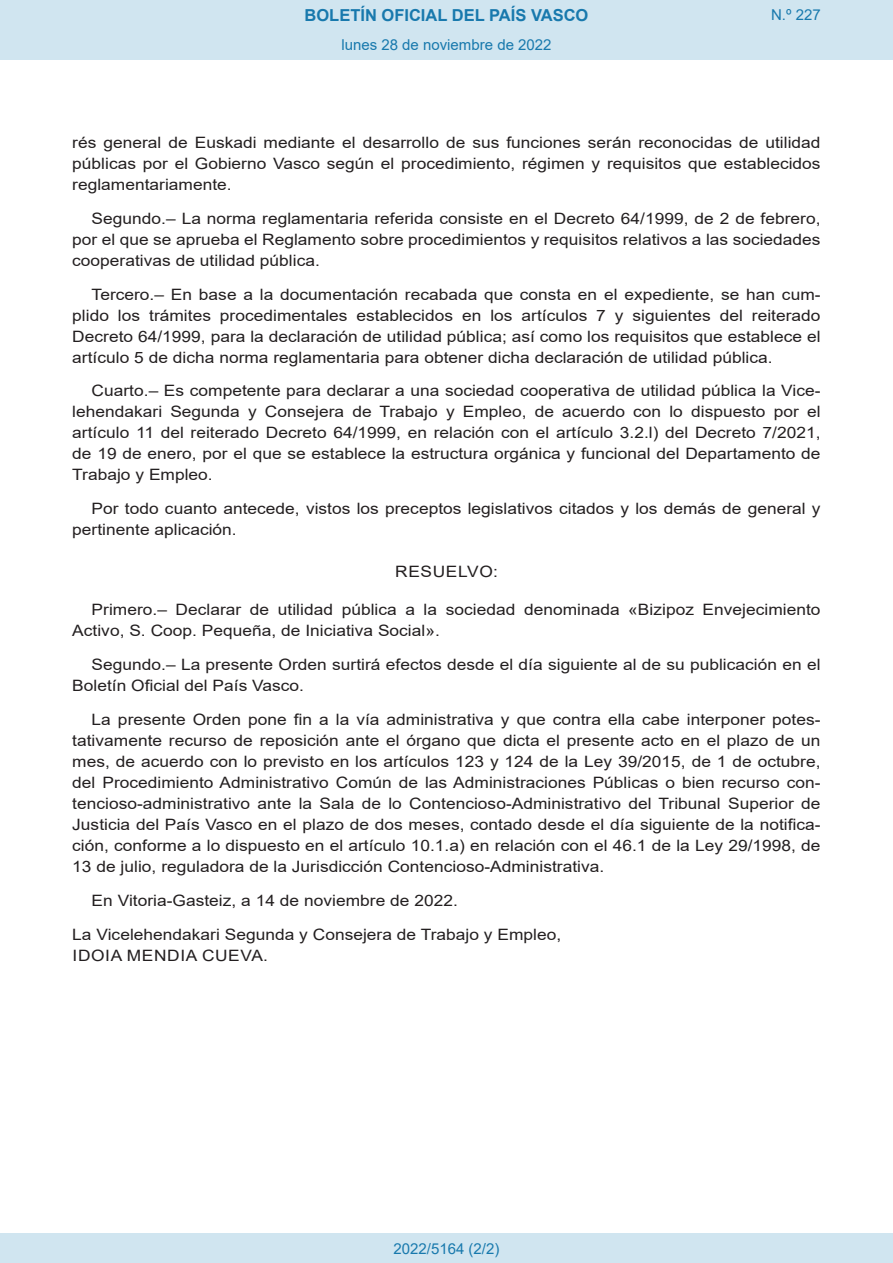
<style>
.page{position:relative;width:893px;height:1263px;background:#fff}
.page>*{position:absolute;margin:0;border:0;box-sizing:border-box;transform-origin:0 0}
.t1{font:700 16.5px "Arial";color:#1879ad}
.BOPVDetalle{font:15.6px/21px "Arial";color:#231f20;text-align:justify;scale:1.11 1}
.BOPVFirmaPuesto{font:15.6px "Arial";color:#231f20;scale:1.11 1}
.BOPVFirmaLugFec{font:15.6px "Arial";color:#231f20;scale:1.11 1}
.BOPVFirmaNombre{font:15.6px "Arial";letter-spacing:.035em;color:#231f20;scale:1.11 1}
.BOPVClave{font:15.6px "Arial";letter-spacing:.035em;color:#231f20;scale:1.11 1}
.Paginacion_Centro{font:15px "Arial";color:#1879ad}
</style>
<div class="page">
<div style="left:0;top:0;width:893px;height:60px;background:#d0e5f0"></div>
<div style="left:0;top:1233px;width:893px;height:30px;background:#d0e5f0"></div>
<p class="t1" style="left:305px;top:3px;width:285px">BOLETÍN OFICIAL DEL PAÍS VASCO</p>
<p class="Paginacion_Centro" style="left:341px;top:35px;width:212px">lunes 28 de noviembre de 2022</p>
<p class="Paginacion_Centro" style="left:771px;top:5px;width:51px">N.º 227</p>
<p class="BOPVDetalle" style="left:72px;top:132px;width:676px">rés general de Euskadi mediante el desarrollo de sus funciones serán reconocidas de utilidad públicas por el Gobierno Vasco según el procedimiento, régimen y requisitos que establecidos reglamentariamente.</p>
<p class="BOPVDetalle" style="left:72px;top:208px;width:676px;text-indent:19px">Segundo.– La norma reglamentaria referida consiste en el Decreto 64/1999, de 2 de febrero, por el que se aprueba el Reglamento sobre procedimientos y requisitos relativos a las sociedades cooperativas de utilidad pública.</p>
<p class="BOPVDetalle" style="left:72px;top:284px;width:676px;text-indent:19px">Tercero.– En base a la documentación recabada que consta en el expediente, se han cum&shy;plido los trámites procedimentales establecidos en los artículos 7 y siguientes del reiterado Decreto 64/1999, para la declaración de utilidad pública; así como los requisitos que establece el artículo 5 de dicha norma reglamentaria para obtener dicha declaración de utilidad pública.</p>
<p class="BOPVDetalle" style="left:72px;top:380px;width:676px;text-indent:19px">Cuarto.– Es competente para declarar a una sociedad cooperativa de utilidad pública la Vice&shy;lehendakari Segunda y Consejera de Trabajo y Empleo, de acuerdo con lo dispuesto por el artículo 11 del reiterado Decreto 64/1999, en relación con el artículo 3.2.l) del Decreto 7/2021, de 19 de enero, por el que se establece la estructura orgánica y funcional del Departamento de Trabajo y Empleo.</p>
<p class="BOPVDetalle" style="left:72px;top:498px;width:676px;text-indent:19px">Por todo cuanto antecede, vistos los preceptos legislativos citados y los demás de general y pertinente aplicación.</p>
<p class="BOPVClave" style="left:395px;top:561px;width:94px">RESUELVO:</p>
<p class="BOPVDetalle" style="left:72px;top:599px;width:676px;text-indent:19px">Primero.– Declarar de utilidad pública a la sociedad denominada «Bizipoz Envejecimiento<br>Activo, S. Coop. Pequeña, de Iniciativa Social».</p>
<p class="BOPVDetalle" style="left:72px;top:654px;width:676px;text-indent:19px">Segundo.– La presente Orden surtirá efectos desde el día siguiente al de su publicación en el<br>Boletín Oficial del País Vasco.</p>
<p class="BOPVDetalle" style="left:72px;top:709px;width:676px;text-indent:19px">La presente Orden pone fin a la vía administrativa y que contra ella cabe interponer potes&shy;tativamente recurso de reposición ante el órgano que dicta el presente acto en el plazo de un mes, de acuerdo con lo previsto en los artículos 123 y 124 de la Ley 39/2015, de 1 de octubre, del Procedimiento Administrativo Común de las Administraciones Públicas o bien recurso con&shy;tencioso-administrativo ante la Sala de lo Contencioso-Administrativo del Tribunal Superior de Justicia del País Vasco en el plazo de dos meses, contado desde el día siguiente de la notifica&shy;ción, conforme a lo dispuesto en el artículo 10.1.a) en relación con el 46.1 de la Ley 29/1998, de 13 de julio, reguladora de la Jurisdicción Contencioso-Administrativa.</p>
<p class="BOPVFirmaLugFec" style="left:92px;top:889px;width:331px">En Vitoria-Gasteiz, a 14 de noviembre de 2022.</p>
<p class="BOPVFirmaPuesto" style="left:72px;top:923px;width:442px">La Vicelehendakari Segunda y Consejera de Trabajo y Empleo,</p>
<p class="BOPVFirmaNombre" style="left:73px;top:944px;width:178px">IDOIA MENDIA CUEVA.</p>
<p class="Paginacion_Centro" style="left:393px;top:1238px;width:107px">2022/5164 (2/2)</p>
</div>
